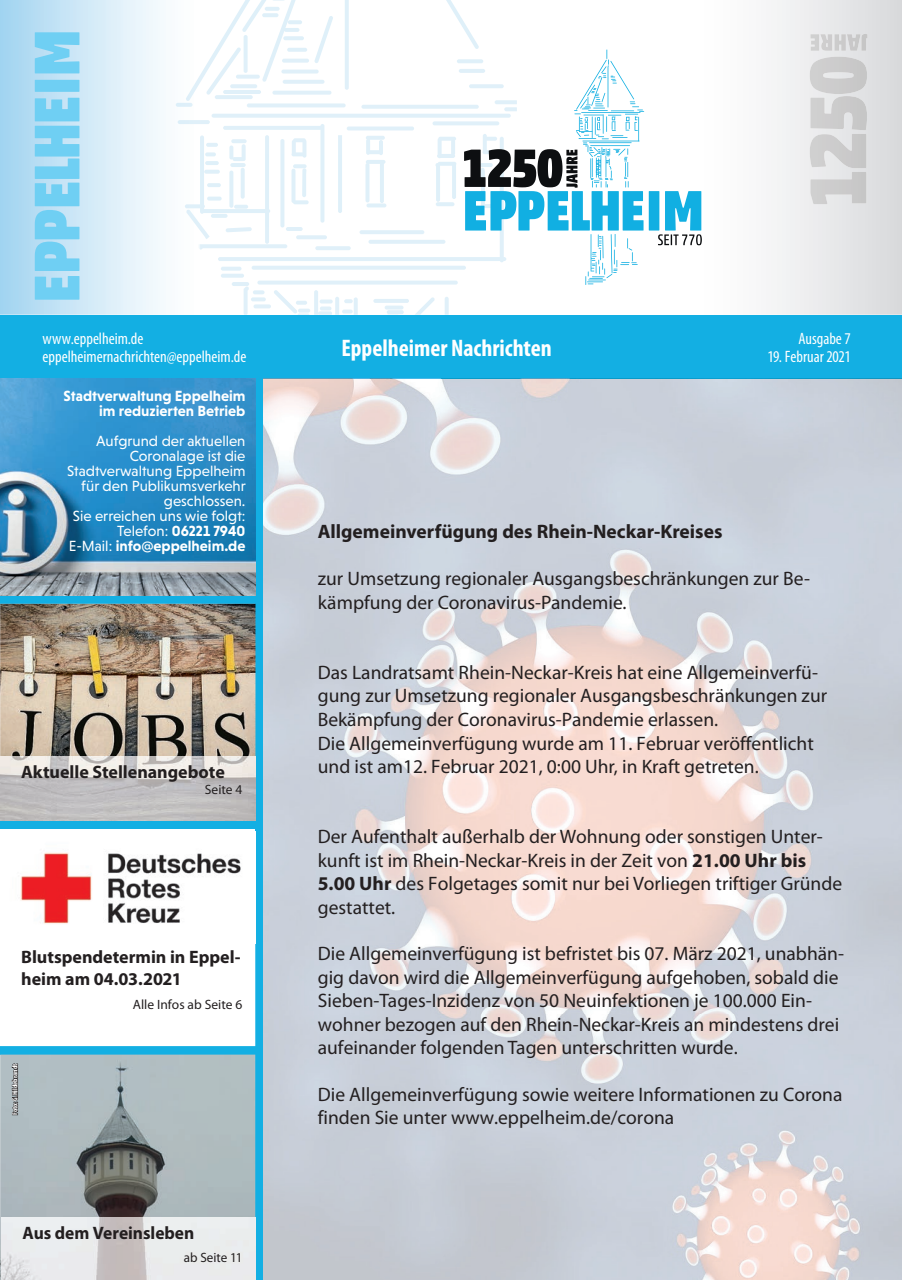
<style>
.page{position:relative;width:902px;height:1280px;background:#fff}
.page>*{position:absolute;margin:0;border:0;box-sizing:border-box;transform-origin:0 0}
.t1{font:700 condensed 24px "Myriad Pro";color:#fff}
.t2{font:19.5px/23.4px "Myriad Pro";color:#231f20}
.t3{font:700 19.5px "Myriad Pro";color:#231f20}
.t4{font:700 18px/21.6px "Myriad Pro";letter-spacing:-.005em;color:#231f20}
.t5{font:condensed 16.5px/18.3px "Myriad Pro";color:#fff}
.t6{font:15px/15px "Niveau Grotesk";color:#fff;text-align:right}
.t7{font:700 15px/15px "Niveau Grotesk";color:#fff;text-align:right}
.t8{font:13.5px "Myriad Pro";letter-spacing:.005em;color:#231f20}
.t9{font:700 condensed 7.5px "Myriad Pro";color:#fff}
.s1{font-weight:700}
</style>
<div class="page">
<svg style="left:0;top:0;width:193px;height:315px"></svg>
<img style="left:185px;top:137px;width:14px;height:75px">
<img style="left:186px;top:210px;width:13px;height:20px">
<img style="left:178px;top:120px;width:21px;height:4px">
<img style="left:176px;top:103px;width:16px;height:4px;border-radius:2px">
<img style="left:186px;top:75px;width:13px;height:26px">
<img style="left:697px;top:0;width:204px;height:315px">
<img style="left:810px;top:172px;width:56px;height:32px">
<img style="left:809px;top:134px;width:57px;height:34px">
<img style="left:810px;top:96px;width:57px;height:34px">
<img style="left:809px;top:57px;width:58px;height:37px">
<img style="left:834px;top:34px;width:33px;height:17px">
<img style="left:810px;top:34px;width:22px;height:17px">
<svg style="left:35px;top:98px;width:44px;height:202px;background:#86d4f3"></svg>
<div style="left:35px;top:80px;width:44px;height:12px;background:#6fcff3"></div>
<svg style="left:35px;top:32px;width:44px;height:41px;background:#80d3f3"></svg>
<div style="left:648px;top:191px;width:11px;height:40px;background:#11afe2"></div>
<svg style="left:199px;top:0;width:445px;height:315px"></svg>
<svg style="left:658px;top:191px;width:43px;height:54px"></svg>
<div style="left:0;top:315px;width:901px;height:63px;background:#13afe3"></div>
<div style="left:0;top:595px;width:255px;height:9px;background:#13afe3"></div>
<div style="left:0;top:821px;width:255px;height:8px;background:#13afe3"></div>
<div style="left:0;top:1046px;width:255px;height:8px;background:#13afe3"></div>
<div style="left:255px;top:378px;width:9px;height:902px;background:#13afe3"></div>
<img style="left:264px;top:378px;width:637px;height:636px">
<img style="left:264px;top:1014px;width:637px;height:266px">
<img style="left:0;top:378px;width:255px;height:217px">
<img style="left:0;top:1054px;width:255px;height:226px">
<img style="left:1px;top:1217px;width:254px;height:63px">
<svg style="left:11px;top:1063px;width:8px;height:53px"></svg>
<img style="left:0;top:604px;width:255px;height:152px">
<img style="left:0;top:756px;width:255px;height:65px">
<img style="left:20px;top:852px;width:221px;height:72px">
<p class="t5" style="left:43px;top:329px;width:205px">www.eppelheim.de eppelheimernachrichten@eppelheim.de</p>
<p class="t1" style="left:341px;top:333px;width:212px">Eppelheimer Nachrichten</p>
<p class="t5" style="left:798px;top:329px;width:54px">Ausgabe 7</p>
<p class="t5" style="left:767px;top:347px;width:85px">19. Februar 2021</p>
<p class="t7" style="left:64px;top:388px;width:183px">Stadtverwaltung Eppelheim im reduzierten Betrieb</p>
<p class="t6" style="left:67px;top:433px;width:180px">Aufgrund der aktuellen<br>Coronalage ist die<br>Stadtverwaltung Eppelheim für den Publikumsverkehr geschlossen.<br>Sie erreichen uns wie folgt:<br>Telefon: <span class="s1">06221 7940<br></span>E-Mail: <span class="s1">info@eppelheim.de</span></p>
<p class="t4" style="left:21px;top:760px;width:205px">Aktuelle Stellenangebote</p>
<p class="t8" style="left:205px;top:781px;width:39px">Seite 4</p>
<p class="t4" style="left:21px;top:946px;width:221px">Blutspendetermin in Eppel&shy;heim am 04.03.2021</p>
<p class="t8" style="left:133px;top:996px;width:111px">Alle Infos ab Seite 6</p>
<p class="t9" style="left:10px;top:1115px;width:53px;rotate:-90deg">Foto: G.Hildebrandt</p>
<p class="t4" style="left:23px;top:1222px;width:173px">Aus dem Vereinsleben</p>
<p class="t8" style="left:184px;top:1249px;width:60px">ab Seite 11</p>
<p class="t3" style="left:318px;top:519px;width:406px">Allgemeinverfügung des Rhein-Neckar-Kreises</p>
<p class="t2" style="left:318px;top:567px;width:493px">zur Umsetzung regionaler Ausgangsbeschränkungen zur Be&shy;kämpfung der Coronavirus-Pandemie.</p>
<p class="t2" style="left:318px;top:660px;width:510px">Das Landratsamt Rhein-Neckar-Kreis hat eine Allgemeinverfü&shy;gung zur Umsetzung regionaler Ausgangsbeschränkungen zur Bekämpfung der Coronavirus-Pandemie erlassen.<br>Die Allgemeinverfügung wurde am 11. Februar veröffentlicht und ist am12. Februar 2021, 0:00 Uhr, in Kraft getreten.</p>
<p class="t2" style="left:318px;top:825px;width:526px">Der Aufenthalt außerhalb der Wohnung oder sonstigen Unter&shy;kunft ist im Rhein-Neckar-Kreis in der Zeit von <span class="s1">21.00 Uhr bis 5.00 Uhr</span> des Folgetages somit nur bei Vorliegen triftiger Gründe gestattet.</p>
<p class="t2" style="left:318px;top:942px;width:527px">Die Allgemeinverfügung ist befristet bis 07. März 2021, unabhän&shy;gig davon wird die Allgemeinverfügung aufgehoben, sobald die Sieben-Tages-Inzidenz von 50 Neuinfektionen je 100.000 Ein&shy;wohner bezogen auf den Rhein-Neckar-Kreis an mindestens drei aufeinander folgenden Tagen unterschritten wurde.</p>
<p class="t2" style="left:318px;top:1082px;width:526px">Die Allgemeinverfügung sowie weitere Informationen zu Corona finden Sie unter www.eppelheim.de/corona</p>
</div>
